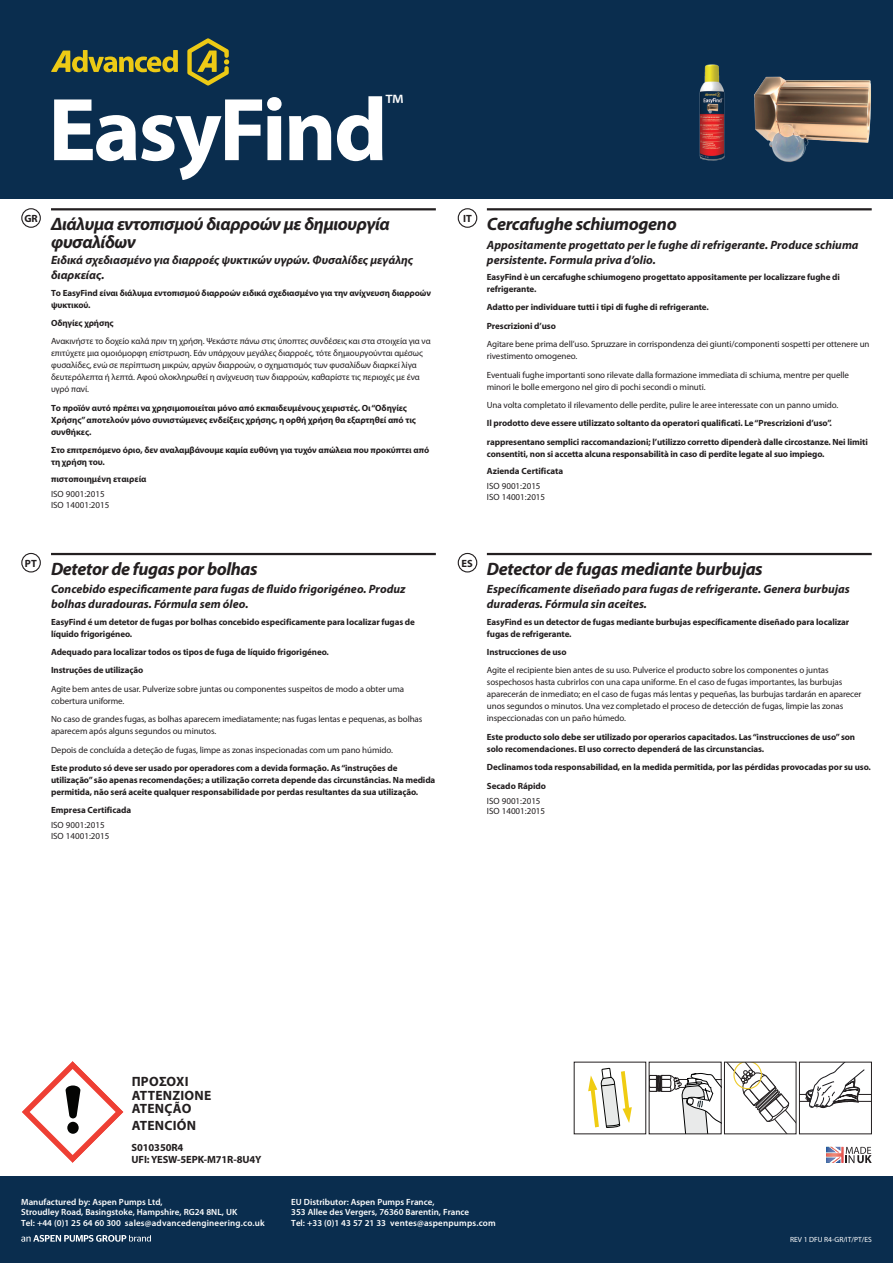
<style>
.page{position:relative;width:893px;height:1263px;background:#fff}
.page>*{position:absolute;margin:0;border:0;box-sizing:border-box;transform-origin:0 0}
.t1{font:700 90px "Myriad Pro";letter-spacing:-.03em;color:#fff}
.t2{font:30px "Myriad Pro";color:#fff}
.t3{font:italic 700 18px/18px "Myriad Pro";letter-spacing:-.02em;color:#231f20}
.t4{font:700 13.5px/13.5px "Myriad Pro";letter-spacing:.02em;color:#231f20}
.t5{font:italic 700 12px/15px "Myriad Pro";color:#231f20}
.t6{font:700 10.5px/12px "Myriad Pro";letter-spacing:-.01em;color:#231f20}
.t7{font:700 9px/12px "Myriad Pro";letter-spacing:-.01em;color:#231f20}
.t8{font:9px/12px "Myriad Pro";letter-spacing:-.01em;color:#231f20}
.t9{font:600 9px/10.5px "Myriad Pro";color:#fff}
.t10{font:7.5px "Myriad Pro";color:#fff}
</style>
<div class="page">
<div style="left:0;top:0;width:893px;height:199px;background:#0a2d4e"></div>
<div style="left:0;top:1177px;width:893px;height:86px;background:#0a2d4e"></div>
<hr style="left:487px;top:553px;width:385px;height:2px;background:#231f20">
<hr style="left:51px;top:553px;width:385px;height:2px;background:#231f20">
<hr style="left:51px;top:208px;width:385px;height:2px;background:#231f20">
<hr style="left:487px;top:208px;width:385px;height:2px;background:#231f20">
<svg style="left:21px;top:1235px;width:130px;height:7px"></svg>
<svg style="left:843px;top:1147px;width:29px;height:16px"></svg>
<img style="left:826px;top:1147px;width:17px;height:16px">
<svg style="left:22px;top:1061px;width:102px;height:102px"></svg>
<svg style="left:51px;top:50px;width:127px;height:22px"></svg>
<svg style="left:187px;top:38px;width:42px;height:47px"></svg>
<img style="left:775px;top:155px;width:28px;height:7px">
<img style="left:754px;top:76px;width:117px;height:79px">
<svg style="left:588px;top:1067px;width:44px;height:61px"></svg>
<svg style="left:649px;top:1062px;width:221px;height:72px"></svg>
<div style="left:799px;top:1062px;width:73px;height:72px;border:1px solid #231f20"></div>
<img style="left:699px;top:64px;width:26px;height:97px">
<div style="left:21px;top:208px;width:20px;height:20px;border:1px solid #231f20;border-radius:50%"></div>
<div style="left:458px;top:208px;width:19px;height:20px;border:1px solid #231f20;border-radius:50%"></div>
<div style="left:21px;top:553px;width:20px;height:19px;border:1px solid #231f20;border-radius:50%"></div>
<div style="left:458px;top:553px;width:19px;height:19px;border:1px solid #231f20;border-radius:50%"></div>
<h1 class="t1" style="left:48px;top:71px;width:341px">EasyFind</h1>
<h2 class="t2" style="left:385px;top:87px;width:20px">™</h2>
<p class="t6" style="left:24px;top:212px;width:15px">GR</p>
<p class="t6" style="left:463px;top:212px;width:10px">IT</p>
<h3 class="t3" style="left:51px;top:215px;width:340px">Διάλυμα εντοπισμού διαρροών με δημιουργία φυσαλίδων</h3>
<h3 class="t5" style="left:51px;top:252px;width:364px">Ειδικά σχεδιασμένο για διαρροές ψυκτικών υγρών. Φυσαλίδες μεγάλης διαρκείας.</h3>
<p class="t7" style="left:51px;top:286px;width:381px">Το EasyFind είναι διάλυμα εντοπισμού διαρροών ειδικά σχεδιασμένο για την ανίχνευση διαρροών ψυκτικού.</p>
<p class="t7" style="left:51px;top:317px;width:64px">Οδηγίες χρήσης</p>
<p class="t8" style="left:51px;top:335px;width:381px">Ανακινήστε το δοχείο καλά πριν τη χρήση. Ψεκάστε πάνω στις ύποπτες συνδέσεις και στα στοιχεία για να επιτύχετε μια ομοιόμορφη επίστρωση. Εάν υπάρχουν μεγάλες διαρροές, τότε δημιουργούνται αμέσως φυσαλίδες, ενώ σε περίπτωση μικρών, αργών διαρροών, ο σχηματισμός των φυσαλίδων διαρκεί λίγα δευτερόλεπτα ή λεπτά. Αφού ολοκληρωθεί η ανίχνευση των διαρροών, καθαρίστε τις περιοχές με ένα υγρό πανί.</p>
<p class="t7" style="left:51px;top:401px;width:366px">Το προϊόν αυτό πρέπει να χρησιμοποιείται μόνο από εκπαιδευμένους χειριστές. Οι “Οδηγίες<br>Χρήσης” αποτελούν μόνο συνιστώμενες ενδείξεις χρήσης, η ορθή χρήση θα εξαρτηθεί από τις συνθήκες.</p>
<p class="t7" style="left:51px;top:444px;width:380px">Στο επιτρεπόμενο όριο, δεν αναλαμβάνουμε καμία ευθύνη για τυχόν απώλεια που προκύπτει από τη χρήση του.</p>
<p class="t7" style="left:51px;top:473px;width:97px">πιστοποιημένη εταιρεία</p>
<p class="t8" style="left:51px;top:489px;width:60px;line-height:10.8px">ISO 9001:2015<br>ISO 14001:2015</p>
<h3 class="t3" style="left:487px;top:215px;width:191px">Cercafughe schiumogeno</h3>
<h3 class="t5" style="left:487px;top:237px;width:373px">Appositamente progettato per le fughe di refrigerante. Produce schiuma persistente. Formula priva d’olio.</h3>
<p class="t7" style="left:487px;top:271px;width:354px">EasyFind è un cercafughe schiumogeno progettato appositamente per localizzare fughe di refrigerante.</p>
<p class="t7" style="left:487px;top:298px;width:223px;line-height:18.5px">Adatto per individuare tutti i tipi di fughe di refrigerante.<br>Prescrizioni d’uso</p>
<p class="t8" style="left:487px;top:338px;width:384px">Agitare bene prima dell’uso. Spruzzare in corrispondenza dei giunti/componenti sospetti per ottenere un rivestimento omogeneo.</p>
<p class="t8" style="left:487px;top:368px;width:364px">Eventuali fughe importanti sono rilevate dalla formazione immediata di schiuma, mentre per quelle minori le bolle emergono nel giro di pochi secondi o minuti.</p>
<p class="t8" style="left:487px;top:399px;width:353px">Una volta completato il rilevamento delle perdite, pulire le aree interessate con un panno umido.</p>
<p class="t7" style="left:487px;top:414px;width:382px;line-height:18.5px">Il prodotto deve essere utilizzato soltanto da operatori qualificati. Le “Prescrizioni d’uso”. rappresentano semplici raccomandazioni; l’utilizzo corretto dipenderà dalle circostanze. Nei limiti</p>
<p class="t7" style="left:487px;top:445px;width:339px;line-height:17.2px">consentiti, non si accetta alcuna responsabilità in caso di perdite legate al suo impiego.<br>Azienda Certificata</p>
<p class="t8" style="left:487px;top:480px;width:60px;line-height:10.8px">ISO 9001:2015<br>ISO 14001:2015</p>
<p class="t6" style="left:25px;top:557px;width:13px">PT</p>
<p class="t6" style="left:461px;top:557px;width:13px">ES</p>
<h3 class="t3" style="left:51px;top:559px;width:208px">Detetor de fugas por bolhas</h3>
<h3 class="t5" style="left:51px;top:581px;width:356px">Concebido especificamente para fugas de fluido frigorigéneo. Produz bolhas duradouras. Fórmula sem óleo.</h3>
<h3 class="t3" style="left:487px;top:559px;width:277px">Detector de fugas mediante burbujas</h3>
<h3 class="t5" style="left:487px;top:581px;width:364px">Específicamente diseñado para fugas de refrigerante. Genera burbujas duraderas. Fórmula sin aceites.</h3>
<p class="t7" style="left:51px;top:615px;width:365px">EasyFind é um detetor de fugas por bolhas concebido especificamente para localizar fugas de líquido frigorigéneo.</p>
<p class="t7" style="left:51px;top:642px;width:279px;line-height:18.5px">Adequado para localizar todos os tipos de fuga de líquido frigorigéneo.<br>Instruções de utilização</p>
<p class="t8" style="left:51px;top:683px;width:355px">Agite bem antes de usar. Pulverize sobre juntas ou componentes suspeitos de modo a obter uma cobertura uniforme.</p>
<p class="t8" style="left:51px;top:713px;width:373px">No caso de grandes fugas, as bolhas aparecem imediatamente; nas fugas lentas e pequenas, as bolhas aparecem após alguns segundos ou minutos.</p>
<p class="t8" style="left:51px;top:743px;width:343px">Depois de concluída a deteção de fugas, limpe as zonas inspecionadas com um pano húmido.</p>
<p class="t7" style="left:51px;top:762px;width:386px">Este produto só deve ser usado por operadores com a devida formação. As “instruções de utilização” são apenas recomendações; a utilização correta depende das circunstâncias. Na medida permitida, não será aceite qualquer responsabilidade por perdas resultantes da sua utilização.</p>
<p class="t7" style="left:51px;top:804px;width:82px">Empresa Certificada</p>
<p class="t8" style="left:51px;top:820px;width:60px;line-height:10.8px">ISO 9001:2015<br>ISO 14001:2015</p>
<p class="t7" style="left:487px;top:615px;width:364px">EasyFind es un detector de fugas mediante burbujas específicamente diseñado para localizar fugas de refrigerante.</p>
<p class="t7" style="left:487px;top:646px;width:81px">Instrucciones de uso</p>
<p class="t8" style="left:487px;top:664px;width:376px">Agite el recipiente bien antes de su uso. Pulverice el producto sobre los componentes o juntas sospechosos hasta cubrirlos con una capa uniforme. En el caso de fugas importantes, las burbujas aparecerán de inmediato; en el caso de fugas más lentas y pequeñas, las burbujas tardarán en aparecer unos segundos o minutos. Una vez completado el proceso de detección de fugas, limpie las zonas inspeccionadas con un paño húmedo.</p>
<p class="t7" style="left:487px;top:730px;width:370px">Este producto solo debe ser utilizado por operarios capacitados. Las “instrucciones de uso” son solo recomendaciones. El uso correcto dependerá de las circunstancias.</p>
<p class="t7" style="left:487px;top:758px;width:385px;line-height:18.5px">Declinamos toda responsabilidad, en la medida permitida, por las pérdidas provocadas por su uso.<br>Secado Rápido</p>
<p class="t8" style="left:487px;top:795px;width:60px;line-height:10.8px">ISO 9001:2015<br>ISO 14001:2015</p>
<h3 class="t4" style="left:132px;top:1075px;width:81px">ΠΡΟΣΟΧΊ<br>ATTENZIONE<br>ATENÇÃO</h3>
<h3 class="t4" style="left:132px;top:1118px;width:66px">ATENCIÓN</h3>
<p class="t6" style="left:132px;top:1141px;width:131px">S010350R4<br>UFI: YESW-5EPK-M71R-8U4Y</p>
<p class="t9" style="left:21px;top:1196px;width:245px">Manufactured by: Aspen Pumps Ltd,<br>Stroudley Road, Basingstoke, Hampshire, RG24 8NL, UK<br>Tel: +44 (0)1 25 64 60 300 sales@advancedengineering.co.uk</p>
<p class="t9" style="left:291px;top:1196px;width:206px">EU Distributor: Aspen Pumps France,<br>353 Allee des Vergers, 76360 Barentin, France<br>Tel: +33 (0)1 43 57 21 33 ventes@aspenpumps.com</p>
<p class="t10" style="left:790px;top:1234px;width:83px">REV 1 DFU R4-GR/IT/PT/ES</p>
</div>
